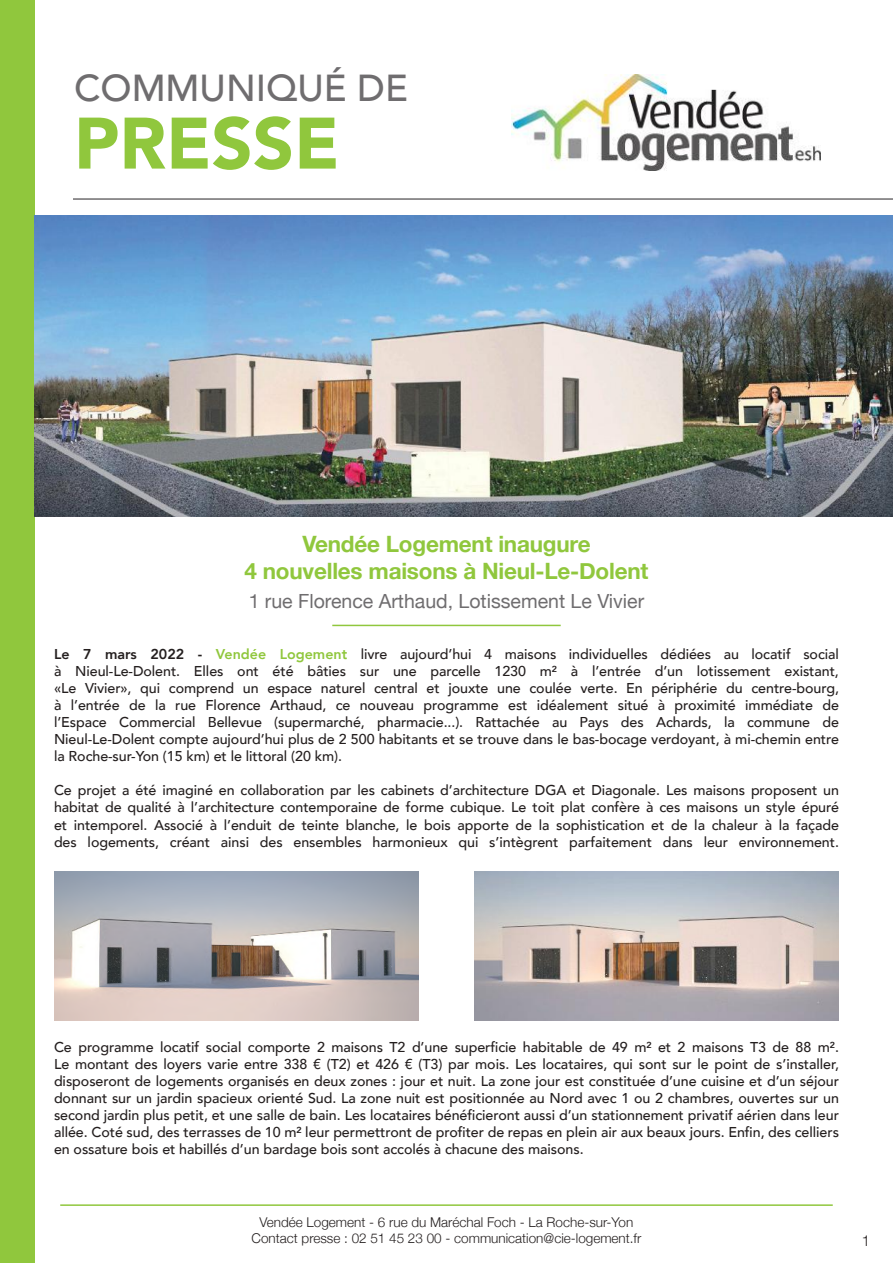
<style>
.page{position:relative;width:893px;height:1263px;background:#fff}
.page>*{position:absolute;margin:0;border:0;box-sizing:border-box;transform-origin:0 0}
.t1{font:900 72px "Avenir";color:#90c73d}
.t2{font:500 37.5px "Avenir";color:#6f6d6f}
.t3{font:700 22.5px/27px "Helvetica Neue";letter-spacing:-.01em;color:#90c73d;text-align:center}
.t4{font:19.5px "Helvetica Neue";color:#6f6d6f}
.t5{font:300 15px "Helvetica Neue";color:#241f1f}
.t6{font:500 14.25px/17.1px "Avenir";letter-spacing:-.005em;color:#241f1f;text-align:justify}
.t7{font:300 13.5px/16.2px "Helvetica Neue";color:#241f1f;text-align:center}
.s1{font-weight:800}
.s2{font-weight:800;color:#90c73d}
</style>
<div class="page">
<hr style="left:73px;top:198px;width:820px;height:2px;background:#6f6d6f">
<div style="left:0;top:0;width:34px;height:1263px;background:#90c73d"></div>
<hr style="left:60px;top:1204px;width:773px;height:2px;background:#90c73d">
<img style="left:512px;top:75px;width:309px;height:95px">
<img style="left:34px;top:216px;width:859px;height:301px">
<hr style="left:332px;top:625px;width:229px;height:1px;background:#90c73d">
<img style="left:54px;top:872px;width:365px;height:148px">
<img style="left:474px;top:872px;width:365px;height:148px">
<h2 class="t2" style="left:74px;top:56px;width:335px">COMMUNIQUÉ DE</h2>
<h1 class="t1" style="left:74px;top:82px;width:267px">PRESSE</h1>
<h3 class="t3" style="left:245px;top:531px;width:405px">Vendée Logement inaugure<br>4 nouvelles maisons à Nieul-Le-Dolent</h3>
<h3 class="t4" style="left:249px;top:586px;width:397px">1 rue Florence Arthaud, Lotissement Le Vivier</h3>
<p class="t6" style="left:54px;top:644px;width:786px"><span class="s1">Le 7 mars 2022 -</span> <span class="s2">Vendée Logement</span> livre aujourd’hui 4 maisons individuelles dédiées au locatif social à Nieul-Le-Dolent. Elles ont été bâties sur une parcelle 1230 m² à l’entrée d’un lotissement existant, «Le Vivier», qui comprend un espace naturel central et jouxte une coulée verte. En périphérie du centre-bourg, à l’entrée de la rue Florence Arthaud, ce nouveau programme est idéalement situé à proximité immédiate de l’Espace Commercial Bellevue (supermarché, pharmacie...). Rattachée au Pays des Achards, la commune de Nieul-Le-Dolent compte aujourd’hui plus de 2 500 habitants et se trouve dans le bas-bocage verdoyant, à mi-chemin entre la Roche-sur-Yon (15 km) et le littoral (20 km).</p>
<p class="t6" style="left:54px;top:781px;width:786px">Ce projet a été imaginé en collaboration par les cabinets d’architecture DGA et Diagonale. Les maisons proposent un habitat de qualité à l’architecture contemporaine de forme cubique. Le toit plat confère à ces maisons un style épuré et intemporel. Associé à l’enduit de teinte blanche, le bois apporte de la sophistication et de la chaleur à la façade des logements, créant ainsi des ensembles harmonieux qui s’intègrent parfaitement dans leur environnement.</p>
<p class="t6" style="left:54px;top:1037px;width:786px">Ce programme locatif social comporte 2 maisons T2 d’une superficie habitable de 49 m² et 2 maisons T3 de 88 m².<br>Le montant des loyers varie entre 338 € (T2) et 426 € (T3) par mois. Les locataires, qui sont sur le point de s’installer, disposeront de logements organisés en deux zones : jour et nuit. La zone jour est constituée d’une cuisine et d’un séjour donnant sur un jardin spacieux orienté Sud. La zone nuit est positionnée au Nord avec 1 ou 2 chambres, ouvertes sur un second jardin plus petit, et une salle de bain. Les locataires bénéficieront aussi d’un stationnement privatif aérien dans leur allée. Coté sud, des terrasses de 10 m² leur permettront de profiter de repas en plein air aux beaux jours. Enfin, des celliers en ossature bois et habillés d’un bardage bois sont accolés à chacune des maisons.</p>
<p class="t7" style="left:252px;top:1213px;width:391px">Vendée Logement - 6 rue du Maréchal Foch - La Roche-sur-Yon<br>Contact presse : 02 51 45 23 00 - communication@cie-logement.fr</p>
<p class="t5" style="left:862px;top:1228px;width:10px">1</p>
</div>
